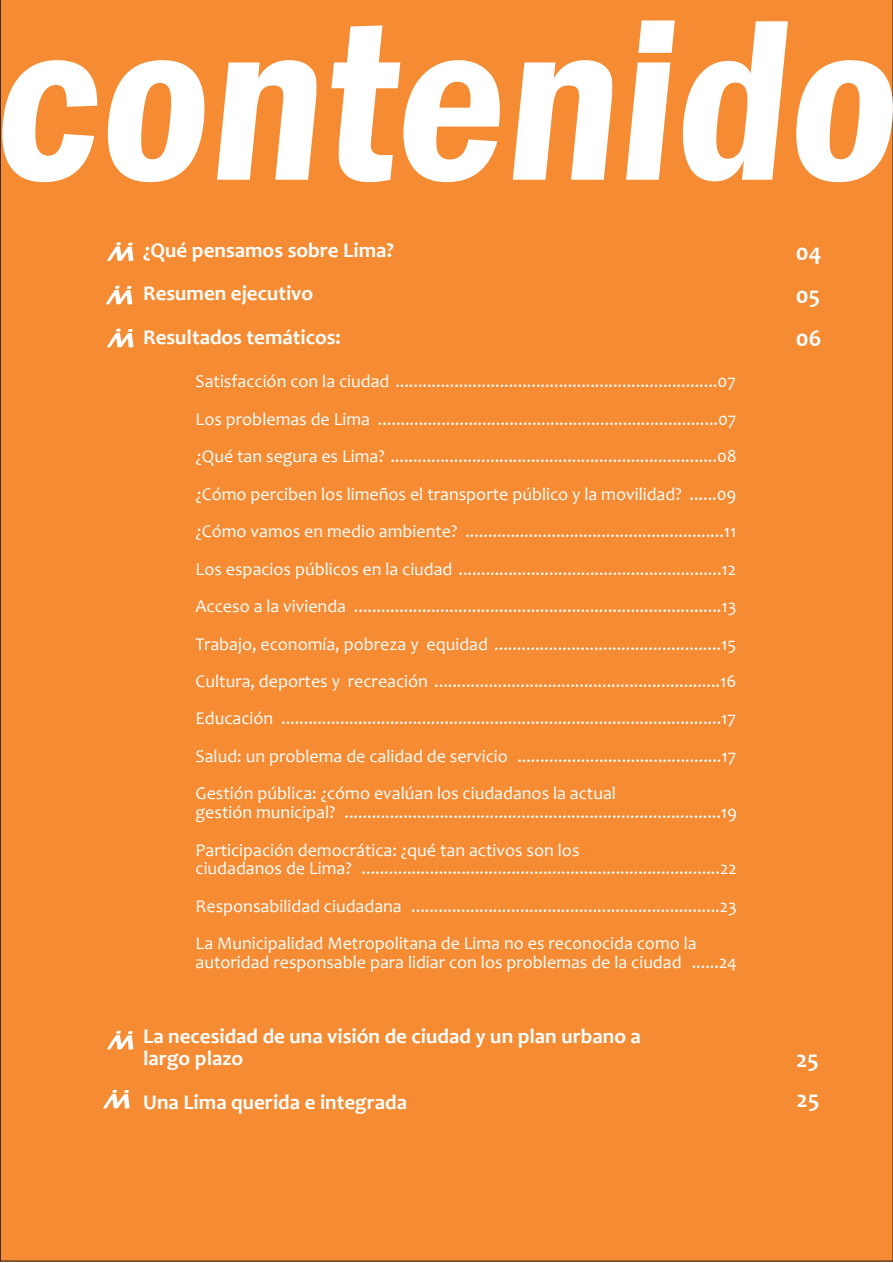
<style>
.page{position:relative;width:893px;height:1263px;background:#fff}
.page>*{position:absolute;margin:0;border:0;box-sizing:border-box;transform-origin:0 0}
.t1{font:600 condensed 237.75px "Franklin Gothic";color:#fff}
.t2{font:700 24px/43.2px "Candara";color:#fff;text-align:justify}
.t3{font:700 21px/43.7px "Candara";color:#fff}
.t4{font:18px/37.5px "Candara";color:#fff;text-align:justify}
</style>
<div class="page">
<div style="left:0;top:0;width:893px;height:1261px;background:#f58b32"></div>
<svg style="left:107px;top:242px;width:26px;height:19px"></svg>
<svg style="left:106px;top:286px;width:26px;height:19px"></svg>
<svg style="left:107px;top:329px;width:26px;height:19px"></svg>
<svg style="left:107px;top:1031px;width:26px;height:19px"></svg>
<svg style="left:103px;top:1090px;width:27px;height:19px"></svg>
<h1 class="t1" style="left:-10px;top:-59px;width:935px">contenido</h1>
<p class="t3" style="left:143px;top:228px;width:252px">¿Qué pensamos sobre Lima?<br>Resumen ejecutivo<br>Resultados temáticos:</p>
<p class="t4" style="left:196px;top:363px;width:543px">Satisfacción con la ciudad .......................................................................07<br>Los problemas de Lima ...........................................................................07 ¿Qué tan segura es Lima? ........................................................................08 ¿Cómo perciben los limeños el transporte público y la movilidad? ......09 ¿Cómo vamos en medio ambiente? .........................................................11<br>Los espacios públicos en la ciudad ..........................................................12<br>Acceso a la vivienda .................................................................................13<br>Trabajo, economía, pobreza y equidad ..................................................15<br>Cultura, deportes y recreación ...............................................................16<br>Educación .................................................................................................17<br>Salud: un problema de calidad de servicio .............................................17<br>Gestión pública: ¿cómo evalúan los ciudadanos la actual</p>
<p class="t4" style="left:196px;top:793px;width:543px">gestión municipal? ...................................................................................19<br>Participación democrática: ¿qué tan activos son los</p>
<p class="t4" style="left:196px;top:850px;width:543px">ciudadanos de Lima? ...............................................................................22<br>Responsabilidad ciudadana ....................................................................23<br>La Municipalidad Metropolitana de Lima no es reconocida como la</p>
<p class="t4" style="left:196px;top:943px;width:543px">autoridad responsable para lidiar con los problemas de la ciudad ......24</p>
<p class="t3" style="left:143px;top:1025px;width:499px;line-height:21.9px">La necesidad de una visión de ciudad y un plan urbano a largo plazo</p>
<p class="t3" style="left:143px;top:1080px;width:265px">Una Lima querida e integrada</p>
<h2 class="t2" style="left:796px;top:230px;width:27px">04<br>05<br>06</h2>
<h2 class="t2" style="left:796px;top:1038px;width:25px;line-height:40.5px">25<br>25</h2>
</div>
